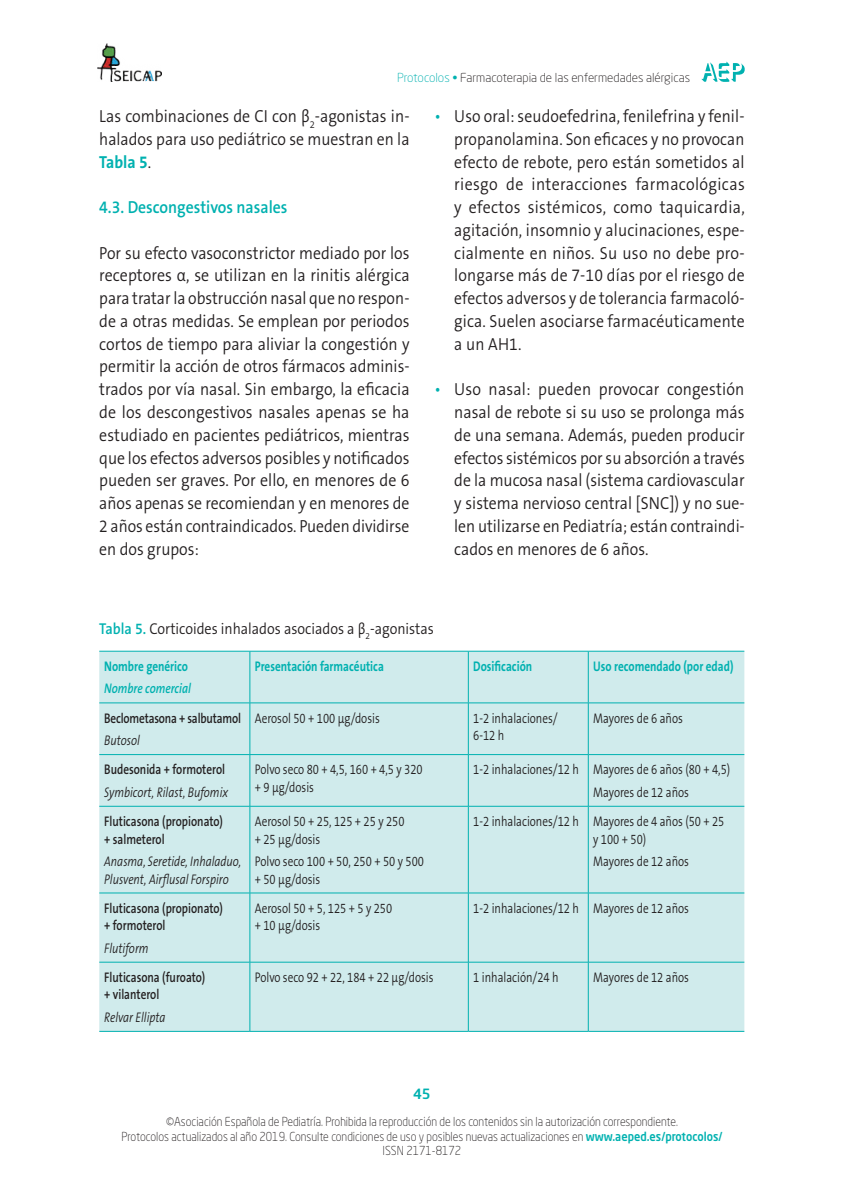
<style>
.page{position:relative;width:844px;height:1191px;background:#fff}
.page>*{position:absolute;margin:0;border:0;box-sizing:border-box;transform-origin:0 0}
.t1{font:300 17.5px/22.8px "The Sans B Plus W4";color:#231f20;text-align:justify;scale:.9 1}
.t2{font:300 17.5px/22.8px "The Sans B Plus W4";color:#231f20;scale:.91 1}
.t3{font:600 17.5px "The Sans B Plus W6";color:#00b1b0;scale:.9 1}
.t4{font:700 17.5px "The Sans B Plus W7";color:#00b1b0;scale:.9 1}
.t5{font:300 15.75px "The Sans B Plus W4";color:#231f20;scale:.9 1}
.t6{font:300 14px/17.5px "The Sans B Plus W4";color:#231f20;scale:.8 1}
.t7{font:600 14px/17.5px "The Sans B Plus W6";color:#231f20;scale:.8 1}
.t8{font:italic 300 14px/17.5px "The Sans B Plus W4";color:#231f20;scale:.8 1}
.t9{font:700 14px "The Sans B Plus W7";color:#00b1b0;scale:.8 1}
.t10{font:italic 600 14px "The Sans B Plus W6";color:#00b1b0;scale:.8 1}
.t11{font:500 14px "Neo Sans Std";color:#00b1b0}
.t12{font:300 12.25px/14.7px "Neo Sans Std";color:#231f20;text-align:center;scale:.9 1}
.t13{font:300 12.25px "Neo Sans Std";color:#231f20}
.s1{color:#00b1b0}
.s2{font-family:"The Sans B Plus W4";font-weight:300;color:#231f20}
.s3{font-family:"The Sans B Plus W6";font-weight:600;color:#00b1b0}
.s4{font-weight:500;color:#00b1b0}
</style>
<div class="page">
<svg style="left:701px;top:61px;width:43px;height:21px"></svg>
<img style="left:97px;top:43px;width:65px;height:39px">
<div style="left:99px;top:652px;width:645px;height:379px;background:#d0ebec"></div>
<hr style="left:249px;top:651px;width:1px;height:51px;background:#00b1b0">
<hr style="left:468px;top:651px;width:1px;height:51px;background:#00b1b0">
<hr style="left:588px;top:651px;width:1px;height:51px;background:#00b1b0">
<hr style="left:99px;top:702px;width:151px;height:1px;background:#00b1b0">
<hr style="left:250px;top:702px;width:218px;height:1px;background:#00b1b0">
<hr style="left:249px;top:703px;width:1px;height:51px;background:#00b1b0">
<hr style="left:468px;top:702px;width:120px;height:1px;background:#00b1b0">
<hr style="left:468px;top:703px;width:1px;height:51px;background:#00b1b0">
<hr style="left:588px;top:702px;width:156px;height:1px;background:#00b1b0">
<hr style="left:588px;top:703px;width:1px;height:51px;background:#00b1b0">
<hr style="left:99px;top:754px;width:151px;height:1px;background:#00b1b0">
<hr style="left:250px;top:754px;width:218px;height:1px;background:#00b1b0">
<hr style="left:249px;top:755px;width:1px;height:51px;background:#00b1b0">
<hr style="left:468px;top:754px;width:120px;height:1px;background:#00b1b0">
<hr style="left:468px;top:755px;width:1px;height:51px;background:#00b1b0">
<hr style="left:588px;top:754px;width:156px;height:1px;background:#00b1b0">
<hr style="left:588px;top:755px;width:1px;height:51px;background:#00b1b0">
<hr style="left:99px;top:806px;width:151px;height:1px;background:#00b1b0">
<hr style="left:250px;top:806px;width:218px;height:1px;background:#00b1b0">
<hr style="left:249px;top:806px;width:1px;height:86px;background:#00b1b0">
<hr style="left:468px;top:806px;width:120px;height:1px;background:#00b1b0">
<hr style="left:468px;top:806px;width:1px;height:86px;background:#00b1b0">
<hr style="left:588px;top:806px;width:156px;height:1px;background:#00b1b0">
<hr style="left:588px;top:806px;width:1px;height:86px;background:#00b1b0">
<hr style="left:99px;top:892px;width:151px;height:1px;background:#00b1b0">
<hr style="left:250px;top:892px;width:218px;height:1px;background:#00b1b0">
<hr style="left:249px;top:893px;width:1px;height:69px;background:#00b1b0">
<hr style="left:468px;top:892px;width:120px;height:1px;background:#00b1b0">
<hr style="left:468px;top:893px;width:1px;height:69px;background:#00b1b0">
<hr style="left:588px;top:892px;width:156px;height:1px;background:#00b1b0">
<hr style="left:588px;top:893px;width:1px;height:69px;background:#00b1b0">
<hr style="left:99px;top:962px;width:151px;height:1px;background:#00b1b0">
<hr style="left:250px;top:962px;width:218px;height:1px;background:#00b1b0">
<hr style="left:249px;top:962px;width:1px;height:69px;background:#00b1b0">
<hr style="left:468px;top:962px;width:120px;height:1px;background:#00b1b0">
<hr style="left:468px;top:962px;width:1px;height:69px;background:#00b1b0">
<hr style="left:588px;top:962px;width:156px;height:1px;background:#00b1b0">
<hr style="left:588px;top:962px;width:1px;height:69px;background:#00b1b0">
<hr style="left:99px;top:651px;width:151px;height:1px;background:#00b1b0">
<hr style="left:250px;top:651px;width:218px;height:1px;background:#00b1b0">
<hr style="left:468px;top:651px;width:120px;height:1px;background:#00b1b0">
<hr style="left:588px;top:651px;width:156px;height:1px;background:#00b1b0">
<hr style="left:99px;top:1031px;width:151px;height:1px;background:#00b1b0">
<hr style="left:250px;top:1031px;width:218px;height:1px;background:#00b1b0">
<hr style="left:468px;top:1031px;width:120px;height:1px;background:#00b1b0">
<hr style="left:588px;top:1031px;width:156px;height:1px;background:#00b1b0">
<p class="t13" style="left:397px;top:70px;width:294px"><span class="s1">Protocolos •</span> Farmacoterapia de las enfermedades alérgicas</p>
<p class="t2" style="left:99px;top:105px;width:342px">Las combinaciones de CI con β<sub>2</sub>-agonistas in&shy;halados para uso pediátrico se muestran en la</p>
<p class="t4" style="left:99px;top:150px;width:59px">Tabla 5<span class="s2">.</span></p>
<p class="t3" style="left:99px;top:196px;width:211px">4.3. Descongestivos nasales</p>
<p class="t1" style="left:99px;top:241px;width:346px">Por su efecto vasoconstrictor mediado por los receptores α, se utilizan en la rinitis alérgica para tratar la obstrucción nasal que no respon&shy;de a otras medidas. Se emplean por periodos cortos de tiempo para aliviar la congestión y permitir la acción de otros fármacos adminis&shy;trados por vía nasal. Sin embargo, la eficacia de los descongestivos nasales apenas se ha estudiado en pacientes pediátricos, mientras que los efectos adversos posibles y notificados pueden ser graves. Por ello, en menores de 6 años apenas se recomiendan y en menores de 2 años están contraindicados. Pueden dividirse en dos grupos:</p>
<p class="t1" style="left:454px;top:105px;width:324px;text-indent:-20px"><span class="s1">•</span> Uso oral: seudoefedrina, fenilefrina y fenil&shy;propanolamina. Son eficaces y no provocan efecto de rebote, pero están sometidos al riesgo de interacciones farmacológicas y efectos sistémicos, como taquicardia, agitación, insomnio y alucinaciones, espe&shy;cialmente en niños. Su uso no debe pro&shy;longarse más de 7-10 días por el riesgo de efectos adversos y de tolerancia farmacoló&shy;gica. Suelen asociarse farmacéuticamente a un AH1.</p>
<p class="t2" style="left:454px;top:378px;width:321px;text-align:justify;text-indent:-20px"><span class="s1">•</span> Uso nasal: pueden provocar congestión nasal de rebote si su uso se prolonga más de una semana. Además, pueden producir efectos sistémicos por su absorción a través de la mucosa nasal (sistema cardiovascular y sistema nervioso central [SNC]) y no sue&shy;len utilizarse en Pediatría; están contraindi&shy;cados en menores de 6 años.</p>
<p class="t5" style="left:99px;top:618px;width:373px"><span class="s3">Tabla 5.</span> Corticoides inhalados asociados a β<sub>2</sub>-agonistas</p>
<p class="t9" style="left:104px;top:657px;width:106px">Nombre genérico</p>
<p class="t10" style="left:104px;top:680px;width:110px">Nombre comercial</p>
<p class="t9" style="left:255px;top:657px;width:163px">Presentación farmacéutica</p>
<p class="t9" style="left:473px;top:657px;width:75px">Dosificación</p>
<p class="t9" style="left:593px;top:657px;width:177px">Uso recomendado (por edad)</p>
<p class="t7" style="left:104px;top:709px;width:172px">Beclometasona + salbutamol</p>
<p class="t8" style="left:104px;top:732px;width:46px">Butosol</p>
<p class="t7" style="left:104px;top:761px;width:153px">Budesonida + formoterol</p>
<p class="t8" style="left:104px;top:783px;width:156px">Symbicort, Rilast, Bufomix</p>
<p class="t7" style="left:104px;top:812px;width:150px">Fluticasona (propionato) + salmeterol</p>
<p class="t8" style="left:104px;top:853px;width:172px">Anasma, Seretide, Inhaladuo,<br>Plusvent, Airflusal Forspiro</p>
<p class="t7" style="left:104px;top:899px;width:150px">Fluticasona (propionato) + formoterol</p>
<p class="t8" style="left:104px;top:939px;width:57px">Flutiform</p>
<p class="t7" style="left:104px;top:968px;width:128px">Fluticasona (furoato) + vilanterol</p>
<p class="t8" style="left:104px;top:1008px;width:78px">Relvar Ellipta</p>
<p class="t6" style="left:255px;top:709px;width:158px">Aerosol 50 + 100 µg/dosis</p>
<p class="t6" style="left:473px;top:709px;width:107px">1-2 inhalaciones/<br>6-12 h</p>
<p class="t6" style="left:593px;top:709px;width:114px">Mayores de 6 años</p>
<p class="t6" style="left:255px;top:761px;width:211px">Polvo seco 80 + 4,5, 160 + 4,5 y 320 + 9 µg/dosis</p>
<p class="t6" style="left:593px;top:758px;width:173px;line-height:22.4px;text-indent:-120px">1-2 inhalaciones/12 h Mayores de 6 años (80 + 4,5)<br>Mayores de 12 años</p>
<p class="t6" style="left:255px;top:812px;width:189px">Aerosol 50 + 25, 125 + 25 y 250 + 25 µg/dosis</p>
<p class="t6" style="left:255px;top:852px;width:213px">Polvo seco 100 + 50, 250 + 50 y 500 + 50 µg/dosis</p>
<p class="t6" style="left:593px;top:812px;width:165px;text-indent:-120px">1-2 inhalaciones/12 h Mayores de 4 años (50 + 25 y 100 + 50)</p>
<p class="t6" style="left:593px;top:852px;width:121px">Mayores de 12 años</p>
<p class="t6" style="left:255px;top:899px;width:173px">Aerosol 50 + 5, 125 + 5 y 250 + 10 µg/dosis</p>
<p class="t6" style="left:473px;top:899px;width:271px">1-2 inhalaciones/12 h Mayores de 12 años</p>
<p class="t6" style="left:255px;top:968px;width:225px">Polvo seco 92 + 22, 184 + 22 µg/dosis</p>
<p class="t6" style="left:473px;top:968px;width:108px">1 inhalación/24 h</p>
<p class="t6" style="left:593px;top:968px;width:121px">Mayores de 12 años</p>
<p class="t11" style="left:413px;top:1085px;width:19px">45</p>
<p class="t12" style="left:121px;top:1114px;width:669px">©Asociación Española de Pediatría. Prohibida la reproducción de los contenidos sin la autorización correspondiente.<br>Protocolos actualizados al año 2019. Consulte condiciones de uso y posibles nuevas actualizaciones en <span class="s4">www.aeped.es/protocolos/<br></span>ISSN 2171-8172</p>
</div>
